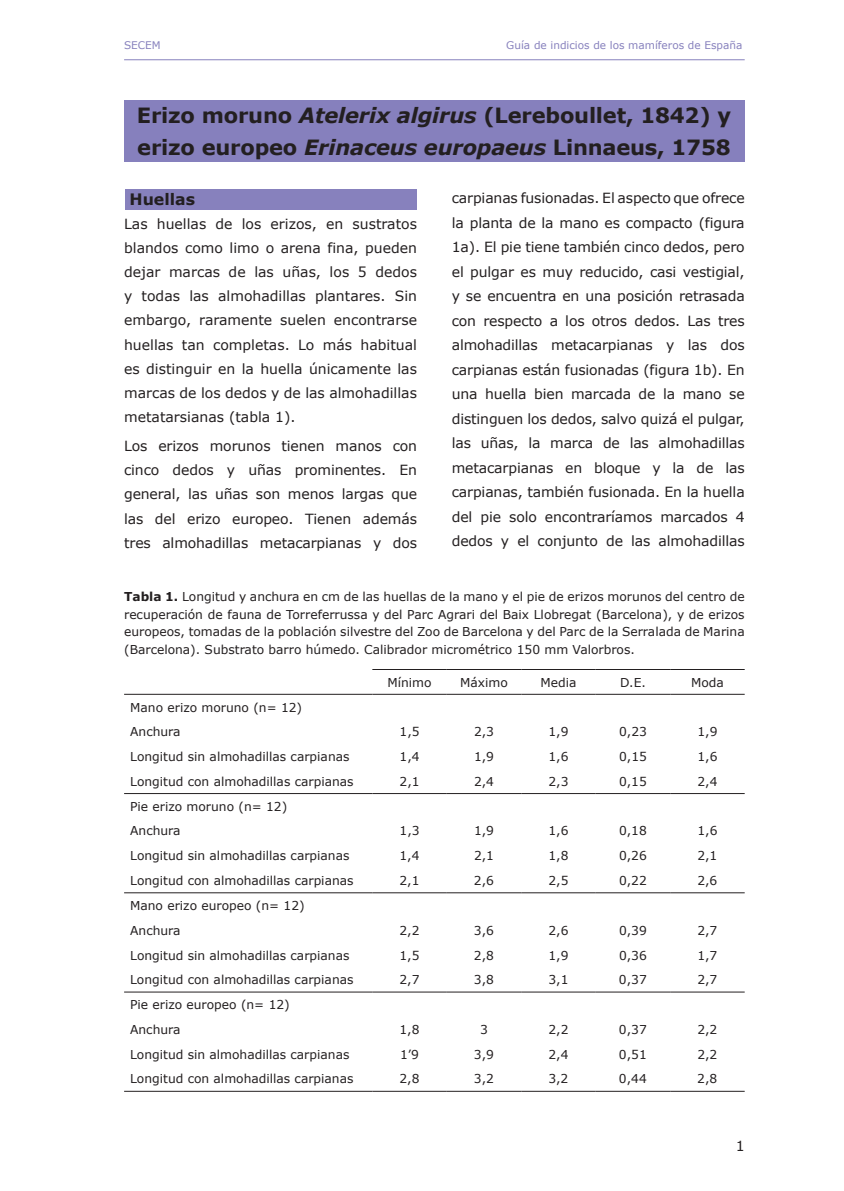
<style>
.page{position:relative;width:844px;height:1191px;background:#fff}
.page>*{position:absolute;margin:0;border:0;box-sizing:border-box;transform-origin:0 0}
.t1{font:700 21px/31.5px "Verdana";letter-spacing:-.01em;color:#231f20}
.t2{font:700 15.75px "Verdana";color:#231f20}
.t3{font:14px/24.5px "Verdana";letter-spacing:-.01em;color:#231f20;text-align:justify}
.t4{font:12.25px/17.5px "Verdana";color:#231f20}
.t5{font:10.5px "Verdana";color:#8781bd}
.s1{font-style:italic}
.s2{font-weight:700}
</style>
<div class="page">
<hr style="left:124px;top:59px;width:620px;height:1px;background:#8781bd">
<div style="left:125px;top:189px;width:291px;height:21px;background:#8781bd"></div>
<div style="left:124px;top:100px;width:620px;height:62px;background:#8680bd"></div>
<hr style="left:372px;top:669px;width:74px;height:1px;background:#231f20">
<hr style="left:446px;top:669px;width:75px;height:1px;background:#231f20">
<hr style="left:521px;top:669px;width:74px;height:1px;background:#231f20">
<hr style="left:595px;top:669px;width:75px;height:1px;background:#231f20">
<hr style="left:670px;top:669px;width:74px;height:1px;background:#231f20">
<hr style="left:124px;top:694px;width:248px;height:1px;background:#231f20">
<hr style="left:372px;top:694px;width:74px;height:1px;background:#231f20">
<hr style="left:446px;top:694px;width:75px;height:1px;background:#231f20">
<hr style="left:521px;top:694px;width:74px;height:1px;background:#231f20">
<hr style="left:595px;top:694px;width:75px;height:1px;background:#231f20">
<hr style="left:670px;top:694px;width:74px;height:1px;background:#231f20">
<hr style="left:124px;top:1090px;width:248px;height:1px;background:#231f20">
<hr style="left:372px;top:1090px;width:74px;height:1px;background:#231f20">
<hr style="left:446px;top:1090px;width:75px;height:1px;background:#231f20">
<hr style="left:521px;top:1090px;width:74px;height:1px;background:#231f20">
<hr style="left:595px;top:1090px;width:75px;height:1px;background:#231f20">
<hr style="left:670px;top:1090px;width:74px;height:1px;background:#231f20">
<hr style="left:124px;top:793px;width:248px;height:1px;background:#231f20">
<hr style="left:372px;top:793px;width:74px;height:1px;background:#231f20">
<hr style="left:446px;top:793px;width:75px;height:1px;background:#231f20">
<hr style="left:521px;top:793px;width:74px;height:1px;background:#231f20">
<hr style="left:595px;top:793px;width:75px;height:1px;background:#231f20">
<hr style="left:670px;top:793px;width:74px;height:1px;background:#231f20">
<hr style="left:124px;top:892px;width:248px;height:1px;background:#231f20">
<hr style="left:372px;top:892px;width:74px;height:1px;background:#231f20">
<hr style="left:446px;top:892px;width:75px;height:1px;background:#231f20">
<hr style="left:521px;top:892px;width:74px;height:1px;background:#231f20">
<hr style="left:595px;top:892px;width:75px;height:1px;background:#231f20">
<hr style="left:670px;top:892px;width:74px;height:1px;background:#231f20">
<hr style="left:124px;top:991px;width:248px;height:1px;background:#231f20">
<hr style="left:372px;top:991px;width:74px;height:1px;background:#231f20">
<hr style="left:446px;top:991px;width:75px;height:1px;background:#231f20">
<hr style="left:521px;top:991px;width:74px;height:1px;background:#231f20">
<hr style="left:595px;top:991px;width:75px;height:1px;background:#231f20">
<hr style="left:670px;top:991px;width:74px;height:1px;background:#231f20">
<p class="t5" style="left:124px;top:38px;width:38px">SECEM</p>
<p class="t5" style="left:506px;top:38px;width:237px">Guía de indicios de los mamíferos de España</p>
<h1 class="t1" style="left:137px;top:99px;width:595px">Erizo moruno <span class="s1">Atelerix algirus</span> (Lereboullet, 1842) y erizo europeo <span class="s1">Erinaceus europaeus</span> Linnaeus, 1758</h1>
<p class="t2" style="left:129px;top:188px;width:67px">Huellas</p>
<p class="t3" style="left:124px;top:211px;width:294px">Las huellas de los erizos, en sustratos blandos como limo o arena fina, pueden dejar marcas de las uñas, los 5 dedos y todas las almohadillas plantares. Sin embargo, raramente suelen encontrarse huellas tan completas. Lo más habitual es distinguir en la huella únicamente las marcas de los dedos y de las almohadillas metatarsianas (tabla 1).</p>
<p class="t3" style="left:124px;top:434px;width:294px">Los erizos morunos tienen manos con cinco dedos y uñas prominentes. En general, las uñas son menos largas que las del erizo europeo. Tienen además tres almohadillas metacarpianas y dos</p>
<p class="t3" style="left:451px;top:186px;width:294px">carpianas fusionadas. El aspecto que ofrece la planta de la mano es compacto (figura 1a). El pie tiene también cinco dedos, pero el pulgar es muy reducido, casi vestigial, y se encuentra en una posición retrasada con respecto a los otros dedos. Las tres almohadillas metacarpianas y las dos carpianas están fusionadas (figura 1b). En una huella bien marcada de la mano se distinguen los dedos, salvo quizá el pulgar, las uñas, la marca de las almohadillas metacarpianas en bloque y la de las carpianas, también fusionada. En la huella del pie solo encontraríamos marcados 4 dedos y el conjunto de las almohadillas</p>
<p class="t4" style="left:124px;top:588px;width:622px;text-align:justify"><span class="s2">Tabla 1.</span> Longitud y anchura en cm de las huellas de la mano y el pie de erizos morunos del centro de recuperación de fauna de Torreferrussa y del Parc Agrari del Baix Llobregat (Barcelona), y de erizos europeos, tomadas de la población silvestre del Zoo de Barcelona y del Parc de la Serralada de Marina (Barcelona). Substrato barro húmedo. Calibrador micrométrico 150 mm Valorbros.</p>
<p class="t4" style="left:387px;top:673px;width:46px">Mínimo</p>
<p class="t4" style="left:460px;top:673px;width:49px">Máximo</p>
<p class="t4" style="left:540px;top:673px;width:37px">Media</p>
<p class="t4" style="left:620px;top:673px;width:27px">D.E.</p>
<p class="t4" style="left:691px;top:673px;width:34px">Moda</p>
<p class="t4" style="left:130px;top:695px;width:173px;line-height:24.5px">Mano erizo moruno (n= 12)<br>Anchura</p>
<p class="t4" style="left:399px;top:723px;width:22px">1,5</p>
<p class="t4" style="left:474px;top:723px;width:22px">2,3</p>
<p class="t4" style="left:548px;top:723px;width:22px">1,9</p>
<p class="t4" style="left:619px;top:723px;width:29px">0,23</p>
<p class="t4" style="left:697px;top:723px;width:22px">1,9</p>
<p class="t4" style="left:130px;top:747px;width:221px">Longitud sin almohadillas carpianas</p>
<p class="t4" style="left:399px;top:747px;width:22px">1,4</p>
<p class="t4" style="left:474px;top:747px;width:22px">1,9</p>
<p class="t4" style="left:548px;top:747px;width:22px">1,6</p>
<p class="t4" style="left:619px;top:747px;width:29px">0,15</p>
<p class="t4" style="left:697px;top:747px;width:22px">1,6</p>
<p class="t4" style="left:130px;top:772px;width:225px">Longitud con almohadillas carpianas</p>
<p class="t4" style="left:399px;top:772px;width:22px">2,1</p>
<p class="t4" style="left:474px;top:772px;width:22px">2,4</p>
<p class="t4" style="left:548px;top:772px;width:22px">2,3</p>
<p class="t4" style="left:619px;top:772px;width:29px">0,15</p>
<p class="t4" style="left:697px;top:772px;width:22px">2,4</p>
<p class="t4" style="left:130px;top:794px;width:158px;line-height:24.7px">Pie erizo moruno (n= 12)<br>Anchura</p>
<p class="t4" style="left:399px;top:822px;width:22px">1,3</p>
<p class="t4" style="left:474px;top:822px;width:22px">1,9</p>
<p class="t4" style="left:548px;top:822px;width:22px">1,6</p>
<p class="t4" style="left:619px;top:822px;width:29px">0,18</p>
<p class="t4" style="left:697px;top:822px;width:22px">1,6</p>
<p class="t4" style="left:130px;top:847px;width:221px">Longitud sin almohadillas carpianas</p>
<p class="t4" style="left:399px;top:847px;width:22px">1,4</p>
<p class="t4" style="left:474px;top:847px;width:22px">2,1</p>
<p class="t4" style="left:548px;top:847px;width:22px">1,8</p>
<p class="t4" style="left:619px;top:847px;width:29px">0,26</p>
<p class="t4" style="left:697px;top:847px;width:22px">2,1</p>
<p class="t4" style="left:130px;top:871px;width:225px">Longitud con almohadillas carpianas</p>
<p class="t4" style="left:399px;top:871px;width:22px">2,1</p>
<p class="t4" style="left:474px;top:871px;width:22px">2,6</p>
<p class="t4" style="left:548px;top:871px;width:22px">2,5</p>
<p class="t4" style="left:619px;top:871px;width:29px">0,22</p>
<p class="t4" style="left:697px;top:871px;width:22px">2,6</p>
<p class="t4" style="left:130px;top:893px;width:176px;line-height:24.7px">Mano erizo europeo (n= 12)<br>Anchura</p>
<p class="t4" style="left:399px;top:921px;width:22px">2,2</p>
<p class="t4" style="left:474px;top:921px;width:22px">3,6</p>
<p class="t4" style="left:548px;top:921px;width:22px">2,6</p>
<p class="t4" style="left:619px;top:921px;width:29px">0,39</p>
<p class="t4" style="left:697px;top:921px;width:22px">2,7</p>
<p class="t4" style="left:130px;top:946px;width:221px">Longitud sin almohadillas carpianas</p>
<p class="t4" style="left:399px;top:946px;width:22px">1,5</p>
<p class="t4" style="left:474px;top:946px;width:22px">2,8</p>
<p class="t4" style="left:548px;top:946px;width:22px">1,9</p>
<p class="t4" style="left:618px;top:946px;width:29px">0,36</p>
<p class="t4" style="left:697px;top:946px;width:22px">1,7</p>
<p class="t4" style="left:130px;top:971px;width:225px">Longitud con almohadillas carpianas</p>
<p class="t4" style="left:399px;top:971px;width:22px">2,7</p>
<p class="t4" style="left:474px;top:971px;width:22px">3,8</p>
<p class="t4" style="left:548px;top:971px;width:22px">3,1</p>
<p class="t4" style="left:618px;top:971px;width:29px">0,37</p>
<p class="t4" style="left:697px;top:971px;width:22px">2,7</p>
<p class="t4" style="left:130px;top:992px;width:161px;line-height:24.7px">Pie erizo europeo (n= 12)<br>Anchura</p>
<p class="t4" style="left:399px;top:1020px;width:22px">1,8</p>
<p class="t4" style="left:480px;top:1020px;width:9px">3</p>
<p class="t4" style="left:548px;top:1020px;width:22px">2,2</p>
<p class="t4" style="left:618px;top:1020px;width:29px">0,37</p>
<p class="t4" style="left:697px;top:1020px;width:22px">2,2</p>
<p class="t4" style="left:130px;top:1045px;width:221px">Longitud sin almohadillas carpianas</p>
<p class="t4" style="left:400px;top:1045px;width:20px">1’9</p>
<p class="t4" style="left:474px;top:1045px;width:22px">3,9</p>
<p class="t4" style="left:548px;top:1045px;width:22px">2,4</p>
<p class="t4" style="left:618px;top:1045px;width:29px">0,51</p>
<p class="t4" style="left:697px;top:1045px;width:22px">2,2</p>
<p class="t4" style="left:130px;top:1070px;width:225px">Longitud con almohadillas carpianas</p>
<p class="t4" style="left:399px;top:1070px;width:22px">2,8</p>
<p class="t4" style="left:474px;top:1070px;width:22px">3,2</p>
<p class="t4" style="left:548px;top:1070px;width:22px">3,2</p>
<p class="t4" style="left:618px;top:1070px;width:29px">0,44</p>
<p class="t4" style="left:697px;top:1070px;width:22px">2,8</p>
<p class="t3" style="left:735px;top:1133px;width:10px">1</p>
</div>
